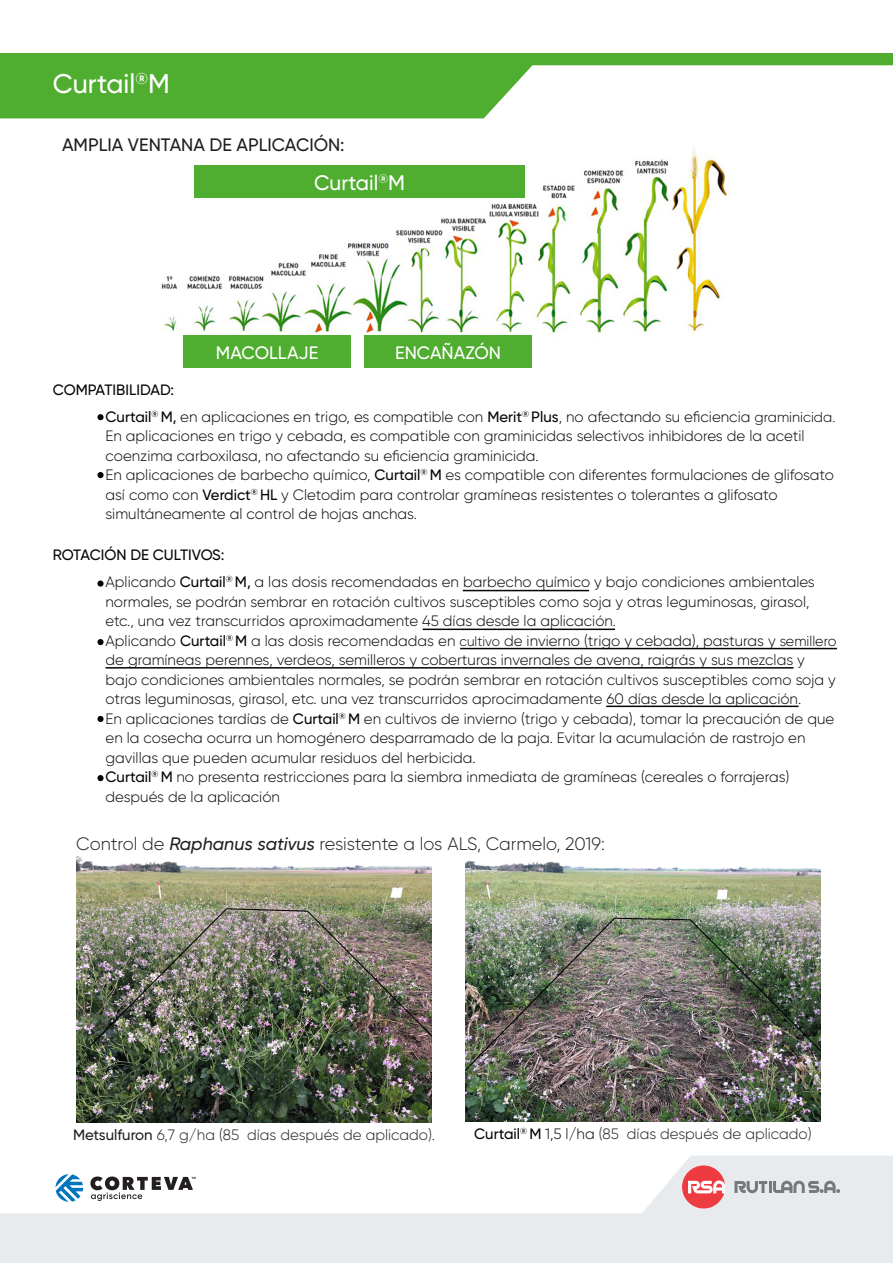
<style>
.page{position:relative;width:893px;height:1263px;background:#fff}
.page>*{position:absolute;margin:0;border:0;box-sizing:border-box;transform-origin:0 0}
.t1{font:500 27px "Gilroy";color:#fff}
.t2{font:500 21px "Gilroy";color:#fff}
.t3{font:300 18px "Gilroy";color:#231f20}
.t4{font:500 18px "Gilroy";color:#231f20}
.t5{font:500 18px "Gilroy";color:#fff}
.t6{font:300 15px/19.5px "Gilroy";color:#050504}
.t7{font:300 15px "Gilroy";color:#231f20}
.t8{font:500 15px "Gilroy";color:#050504}
.s1{font-weight:500}
.s2{font-size:14.25px}
.s3{font-size:13.5px}
.s4{font-weight:500;font-style:italic}
.s5{font-weight:500;color:#050504}
.s6{color:#050504}
</style>
<div class="page">
<img style="left:161px;top:148px;width:570px;height:188px">
<div style="left:194px;top:166px;width:330px;height:32px;background:#4fad2f"></div>
<div style="left:183px;top:335px;width:168px;height:33px;background:#4fad2f"></div>
<div style="left:364px;top:335px;width:168px;height:33px;background:#4fad2f"></div>
<svg style="left:0;top:1156px;width:893px;height:107px;fill:#e7ebee"></svg>
<svg style="left:56px;top:1174px;width:27px;height:28px"></svg>
<svg style="left:90px;top:1176px;width:106px;height:25px"></svg>
<svg style="left:734px;top:1181px;width:106px;height:12px"></svg>
<svg style="left:682px;top:1165px;width:43px;height:43px;background:#ef8287"></svg>
<svg style="left:0;top:53px;width:893px;height:65px;fill:#4fad2f"></svg>
<hr style="left:463px;top:590px;width:126px;height:1px;background:#050504">
<hr style="left:423px;top:628px;width:192px;height:2px;background:#050504">
<hr style="left:606px;top:705px;width:192px;height:2px;background:#050504">
<hr style="left:460px;top:648px;width:377px;height:1px;background:#050504">
<hr style="left:105px;top:667px;width:688px;height:2px;background:#050504">
<div style="left:97px;top:414px;width:7px;height:6px;background:#050504;border-radius:50%"></div>
<div style="left:97px;top:472px;width:7px;height:6px;background:#050504;border-radius:50%"></div>
<svg style="left:97px;top:580px;width:7px;height:7px"></svg>
<div style="left:97px;top:639px;width:7px;height:6px;background:#050504;border-radius:50%"></div>
<div style="left:97px;top:716px;width:7px;height:6px;background:#050504;border-radius:50%"></div>
<div style="left:97px;top:775px;width:7px;height:6px;background:#050504;border-radius:50%"></div>
<img style="left:76px;top:856px;width:356px;height:266px">
<img style="left:465px;top:860px;width:356px;height:261px">
<h1 class="t1" style="left:53px;top:67px;width:119px">Curtail<sup>®</sup>M</h1>
<p class="t4" style="left:62px;top:133px;width:284px">AMPLIA VENTANA DE APLICACIÓN:</p>
<h2 class="t2" style="left:314px;top:170px;width:93px">Curtail<sup>®</sup>M</h2>
<p class="t8" style="left:53px;top:381px;width:123px">COMPATIBILIDAD:</p>
<p class="t5" style="left:216px;top:342px;width:104px">MACOLLAJE</p>
<p class="t5" style="left:395px;top:342px;width:107px">ENCAÑAZÓN</p>
<p class="t6" style="left:105px;top:406px;width:731px"><span class="s1">Curtail</span><sup>®</sup> <span class="s1">M,</span> en aplicaciones en trigo, es compatible con <span class="s1">Merit</span><sup>®</sup> <span class="s1">Plus</span>, no afectando su eficiencia <span class="s2">graminicida.<br></span>En aplicaciones en trigo y cebada, es compatible con graminicidas selectivos inhibidores de la acetil coenzima carboxilasa, no afectando su eficiencia graminicida.<br>En aplicaciones de barbecho químico, <span class="s1">Curtail</span><sup>®</sup> <span class="s1">M</span> es compatible con diferentes formulaciones de glifosato así como con <span class="s1">Verdict</span><sup>®</sup> <span class="s1">HL</span> y Cletodim para controlar gramíneas resistentes o tolerantes a glifosato simultáneamente al control de hojas anchas.</p>
<p class="t8" style="left:53px;top:546px;width:173px">ROTACIÓN DE CULTIVOS:</p>
<p class="t6" style="left:105px;top:572px;width:732px">Aplicando <span class="s1">Curtail</span><sup>®</sup> <span class="s1">M,</span> a las dosis recomendadas en barbecho químico y bajo condiciones ambientales normales, se podrán sembrar en rotación cultivos susceptibles como soja y otras leguminosas, girasol, etc., una vez transcurridos aproximadamente 45 días desde la aplicación.<br>Aplicando <span class="s1">Curtail</span><sup>®</sup> <span class="s1">M</span> a las dosis recomendadas en <span class="s3">cultivo</span> de invierno (trigo y cebada), pasturas y <span class="s2">semillero </span>de gramíneas perennes, verdeos, semilleros y coberturas invernales de avena, raigrás y sus mezclas y bajo condiciones ambientales normales, se podrán sembrar en rotación cultivos susceptibles como soja y otras leguminosas, girasol, etc. una vez transcurridos aprocimadamente 60 días desde la aplicación.<br>En aplicaciones tardías de <span class="s1">Curtail</span><sup>®</sup> <span class="s1">M</span> en cultivos de invierno (trigo y cebada), tomar la precaución de que en la cosecha ocurra un homogénero desparramado de la paja. Evitar la acumulación de rastrojo en gavillas que pueden acumular residuos del herbicida.<br><span class="s1">Curtail</span><sup>®</sup> <span class="s1">M</span> no presenta restricciones para la siembra inmediata de gramíneas (cereales o forrajeras) después de la aplicación</p>
<p class="t3" style="left:76px;top:832px;width:530px">Control de <span class="s4">Raphanus sativus</span> resistente a los ALS, Carmelo, 2019:</p>
<p class="t7" style="left:73px;top:1126px;width:364px"><span class="s1">Metsulfuron</span> 6,7 g/ha (85 días después de aplicado).</p>
<p class="t7" style="left:474px;top:1125px;width:339px"><span class="s5">Curtail</span><sup>®</sup> <span class="s5">M</span> <span class="s6">1,5 l/ha</span> (85 días después de aplicado)</p>
</div>
